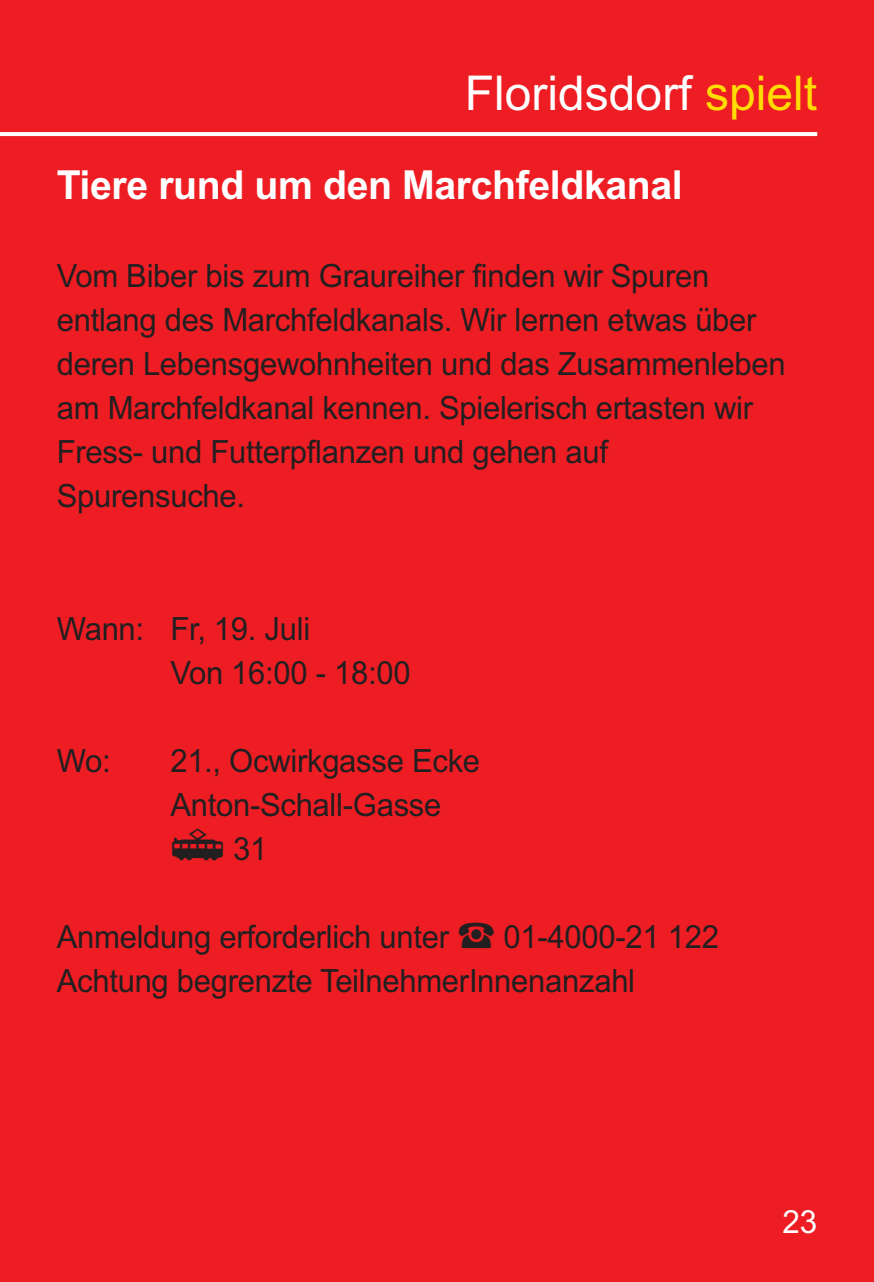
<style>
.page{position:relative;width:874px;height:1282px;background:#fff}
.page>*{position:absolute;margin:0;border:0;box-sizing:border-box;transform-origin:0 0}
.t1{font:48px "Arial";color:#fff}
.t2{font:700 40px "Arial";letter-spacing:-.01em;color:#fff}
.t3{font:32px/44px "Arial";letter-spacing:-.01em;color:#231f20}
.t4{font:32px "Arial";color:#fff}
.s1{color:#ffdd01}
.s2{font-family:"Wien Xtra PICTO";font-size:38px}
.s3{font-family:"Wien Xtra PICTO"}
</style>
<div class="page">
<div style="left:0;top:0;width:873px;height:1281px;background:#ee1d23"></div>
<svg style="left:0;top:132px;width:816px;height:4px;background:#fefbfb"></svg>
<h1 class="t1" style="left:464px;top:65px;width:354px">Floridsdorf <span class="s1">spielt</span></h1>
<p class="t2" style="left:57px;top:162px;width:627px">Tiere rund um den Marchfeldkanal</p>
<p class="t3" style="left:57px;top:254px;width:730px">Vom Biber bis zum Graureiher finden wir Spuren entlang des Marchfeldkanals. Wir lernen etwas über deren Lebensgewohnheiten und das Zusammenleben am Marchfeldkanal kennen. Spielerisch ertasten wir Fress- und Futterpflanzen und gehen auf Spurensuche.</p>
<p class="t3" style="left:170px;top:606px;width:242px;text-indent:-113px">Wann: Fr, 19. Juli<br>Von 16:00 - 18:00</p>
<p class="t3" style="left:57px;top:738px;width:56px">Wo:</p>
<p class="t3" style="left:170px;top:738px;width:311px">21., Ocwirkgasse Ecke<br>Anton-Schall-Gasse <span class="s2">$</span>31</p>
<p class="t3" style="left:57px;top:914px;width:663px">Anmeldung erforderlich unter <span class="s3">&lt;</span> 01-4000-21 122<br>Achtung begrenzte TeilnehmerInnenanzahl</p>
<p class="t4" style="left:782px;top:1202px;width:36px">23</p>
</div>
